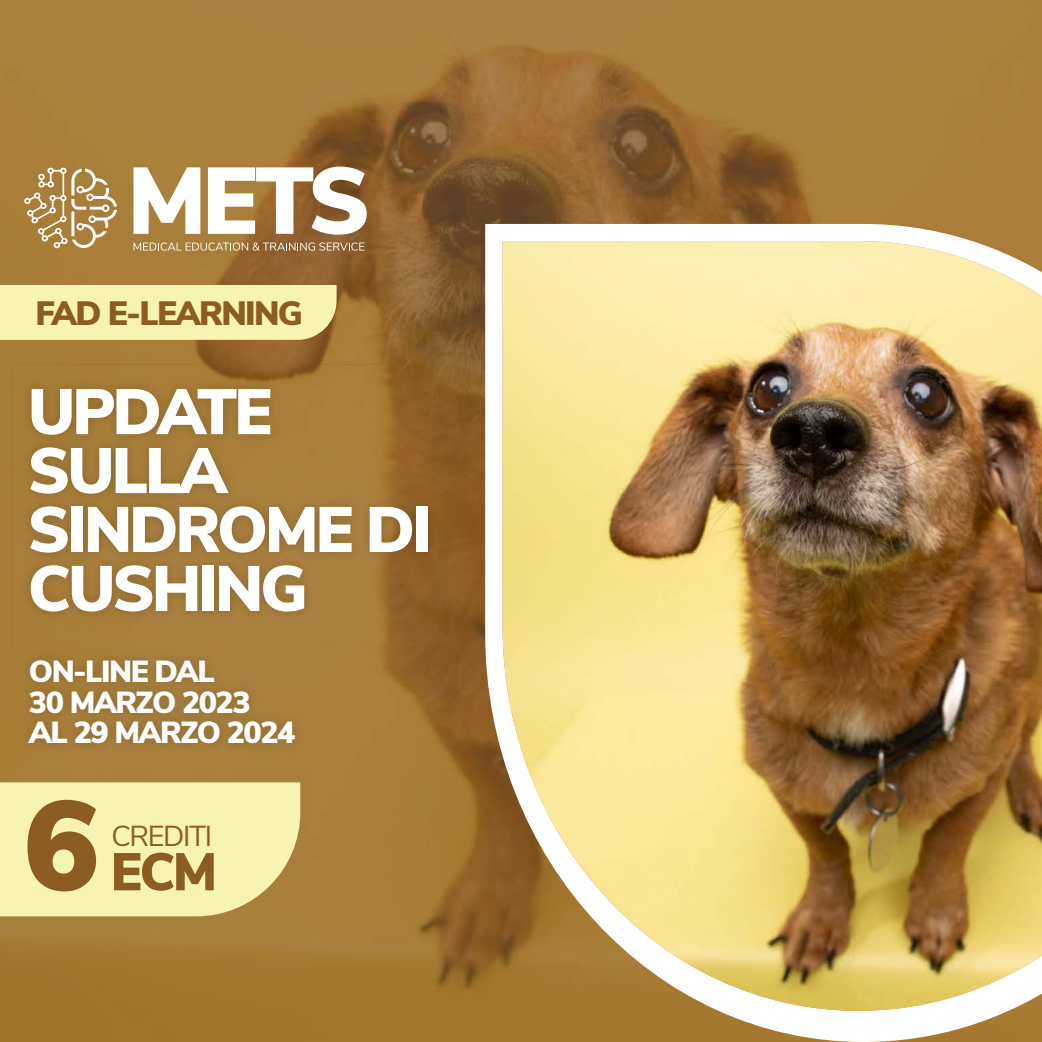
<style>
.page{position:relative;width:1042px;height:1042px;background:#fff}
.page>*{position:absolute;margin:0;border:0;box-sizing:border-box;transform-origin:0 0}
.t1{font:900 126.7px "Nunito Sans";color:#8d5c23}
.t2{font:900 64.05px/59px "Nunito Sans";letter-spacing:-.05em;color:#fff}
.t3{font:900 52.85px "Nunito Sans";color:#8d5c23}
.t4{font:900 33.77px "Nunito Sans";letter-spacing:-.05em;color:#8d5c23}
.t5{font:900 30.45px/30.4px "Nunito Sans";letter-spacing:-.05em;color:#fff}
.t6{font:28.88px "Nunito Sans";letter-spacing:-.05em;color:#8d5c23}
</style>
<div class="page">
<img style="left:0;top:0;width:1042px;height:367px">
<img style="left:0;top:367px;width:59px;height:675px">
<img style="left:429px;top:367px;width:56px;height:675px">
<img style="left:307px;top:646px;width:122px;height:396px">
<img style="left:59px;top:768px;width:248px;height:274px">
<svg style="left:133px;top:167px;width:67px;height:67px"></svg>
<svg style="left:208px;top:167px;width:159px;height:68px"></svg>
<svg style="left:134px;top:242px;width:230px;height:9px;background:#b39165"></svg>
<svg style="left:24px;top:168px;width:93px;height:80px;background:#bc9964"></svg>
<svg style="left:485px;top:224px;width:557px;height:818px"></svg>
<img style="left:502px;top:241px;width:540px;height:770px">
<div style="left:0;top:285px;width:336px;height:55px;background:#f7f3b3"></div>
<img style="left:13px;top:364px;width:431px;height:282px">
<img style="left:13px;top:641px;width:297px;height:127px">
<div style="left:0;top:782px;width:300px;height:134px;background:#f7f3b3"></div>
<p class="t4" style="left:36px;top:288px;width:269px">FAD E-LEARNING</p>
<h2 class="t2" style="left:28px;top:380px;width:405px">UPDATE<br>SULLA<br>SINDROME DI<br>CUSHING</h2>
<p class="t5" style="left:29px;top:655px;width:268px">ON-LINE DAL<br>30 MARZO 2023<br>AL 29 MARZO 2024</p>
<h1 class="t1" style="left:24px;top:753px;width:78px">6</h1>
<p class="t6" style="left:112px;top:815px;width:102px">CREDITI</p>
<h3 class="t3" style="left:111px;top:833px;width:108px">ECM</h3>
</div>
